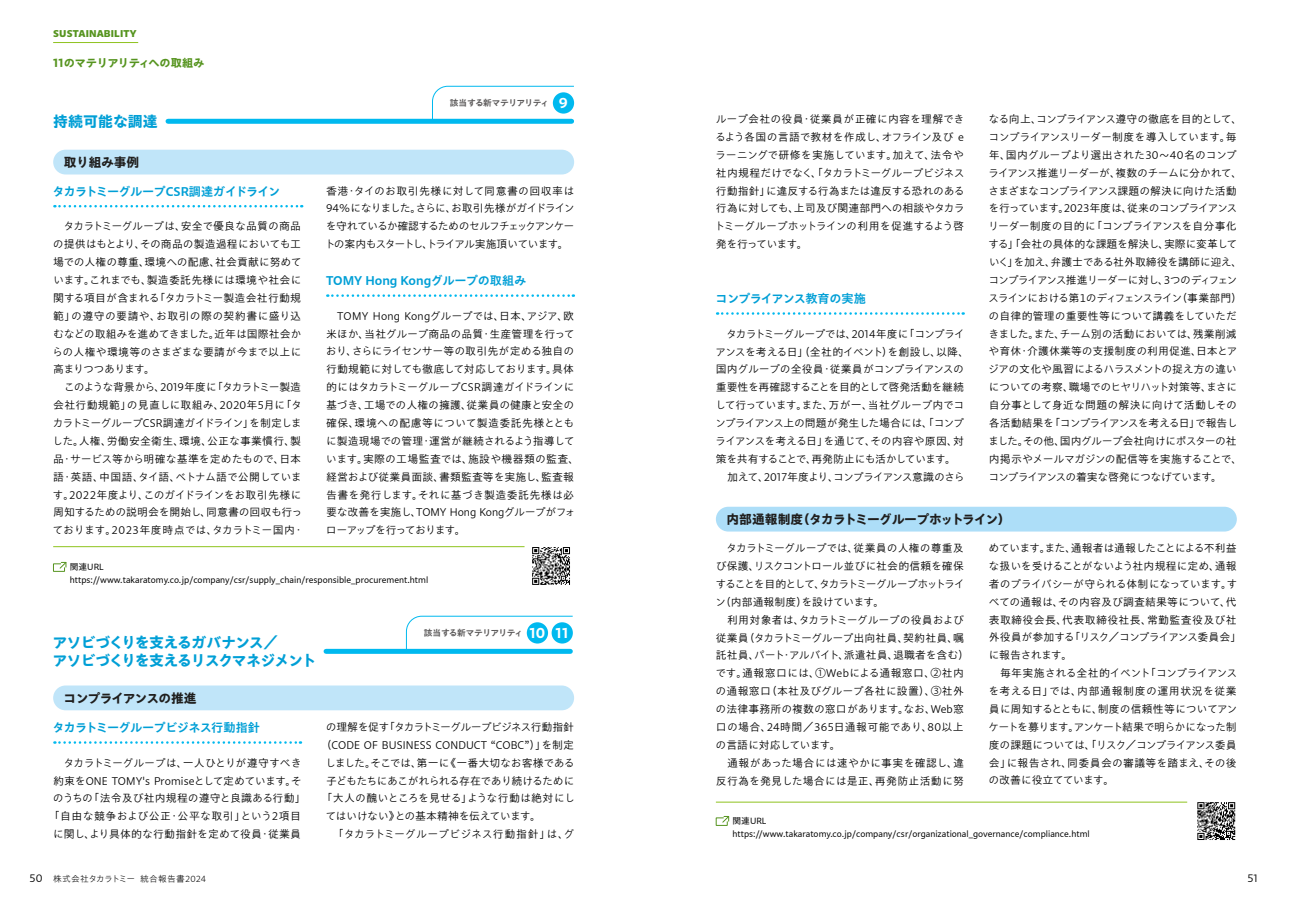
<style>
.page{position:relative;width:1290px;height:911px;background:#fff}
.page>*{position:absolute;margin:0;border:0;box-sizing:border-box;transform-origin:0 0}
.t1{font:700 expanded 15px/18.8px "P Aoto Gothic Std N";letter-spacing:-.06em;color:#009fd6}
.t2{font:700 expanded 15px "P Aoto Gothic Std N";color:#009fd6}
.t3{font:700 expanded 12.75px "P Aoto Gothic Std N";letter-spacing:-.055em;color:#1f1e1d}
.t4{font:700 12.25px "P Aoto Gothic Std N";letter-spacing:-.06em;color:#009fd6}
.t5{font:700 12.25px "P Aoto Gothic Std N";letter-spacing:-.065em;color:#009fd6}
.t6{font:700 12.25px "P Aoto Gothic Std N";letter-spacing:-.015em;color:#009fd6}
.t7{font:700 expanded 11.25px "P Aoto Gothic Std N";letter-spacing:-.025em;color:#56941f}
.t8{font:300 11.25px "Sharoa Pro";color:#000}
.t9{font:300 11px/17.9px "P Aoto Gothic Std N";letter-spacing:-.025em;color:#000;text-align:justify}
.t10{font:300 11px/17.9px "P Aoto Gothic Std N";letter-spacing:-.005em;color:#000}
.t11{font:300 11px/17.9px "P Aoto Gothic Std N";color:#000}
.t12{font:300 11px/17.9px "P Aoto Gothic Std N";letter-spacing:-.05em;color:#000}
.t13{font:300 11px "P Aoto Gothic Std N";letter-spacing:-.06em;color:#000}
.t14{font:300 11px/17.9px "P Aoto Gothic Std N";letter-spacing:.02em;color:#000;text-align:right}
.t15{font:300 11px "P Aoto Gothic Std N";letter-spacing:.01em;color:#000}
.t16{font:300 11px "P Aoto Gothic Std N";letter-spacing:-.065em;color:#000}
.t17{font:300 11px "P Aoto Gothic Std N";letter-spacing:.025em;color:#000}
.t18{font:300 11px "P Aoto Gothic Std N";letter-spacing:.015em;color:#000}
.t19{font:800 10px "Sharoa Pro";letter-spacing:.01em;color:#56941f}
.t20{font:8.75px/13.5px "P Aoto Gothic Std N";color:#000}
.t21{font:700 8.75px "P Aoto Gothic Std N";letter-spacing:-.055em;color:#595757}
.t22{font:300 expanded 8.75px "P Aoto Gothic Std N";letter-spacing:.025em;color:#000}
.s1{font-family:"Sharoa Pro";font-size:15px;color:#fff}
.s2{font-family:"Sharoa Pro";font-stretch:normal;font-size:11.25px}
</style>
<div class="page">
<div style="left:168px;top:119px;width:404px;height:5px;background:#00b9ef"></div>
<div style="left:53px;top:150px;width:521px;height:24px;background:#c0e5f9;border-radius:12px"></div>
<hr style="left:53px;top:42px;width:85px;height:1px;background:#8fc31f">
<svg style="left:53px;top:561px;width:14px;height:11px"></svg>
<hr style="left:53px;top:546px;width:471px;height:1px;background:#8fc31f">
<svg style="left:54px;top:205px;width:248px;height:2px"></svg>
<svg style="left:327px;top:294px;width:247px;height:3px"></svg>
<div style="left:326px;top:649px;width:244px;height:5px;background:#00b9ef"></div>
<div style="left:53px;top:685px;width:521px;height:25px;background:#c0e5f9;border-radius:12px"></div>
<svg style="left:54px;top:741px;width:247px;height:2px"></svg>
<svg style="left:432px;top:86px;width:142px;height:36px"></svg>
<svg style="left:406px;top:615px;width:167px;height:37px"></svg>
<div style="left:552px;top:622px;width:21px;height:21px;background:#00b9ef;border-radius:50%"></div>
<div style="left:716px;top:507px;width:521px;height:24px;background:#addef8;border-radius:12px"></div>
<svg style="left:717px;top:312px;width:247px;height:3px"></svg>
<svg style="left:715px;top:816px;width:14px;height:10px"></svg>
<hr style="left:716px;top:801px;width:471px;height:1px;background:#8fc31f">
<svg style="left:532px;top:547px;width:38px;height:38px"></svg>
<svg style="left:1197px;top:802px;width:38px;height:38px"></svg>
<p class="t19" style="left:53px;top:25px;width:85px">SUSTAINABILITY</p>
<p class="t7" style="left:53px;top:56px;width:153px">11のマテリアリティへの取組み</p>
<h1 class="t2" style="left:53px;top:113px;width:106px">持続可能な調達</h1>
<p class="t3" style="left:64px;top:155px;width:77px">取り組み事例</p>
<p class="t21" style="left:450px;top:98px;width:120px">該当する新マテリアリティ <span class="s1">9</span></p>
<p class="t5" style="left:53px;top:184px;width:229px">タカラトミーグループCSR調達ガイドライン</p>
<p class="t9" style="left:325px;top:182px;width:252px">香港・タイのお取引先様に対して同意書の回収率は94%になりました。さらに、お取引先様がガイドラインを守れているか確認するためのセルフチェックアンケートの案内もスタートし、トライアル実施頂いています。</p>
<p class="t9" style="left:52px;top:218px;width:251px;text-indent:11px">タカラトミーグループは、安全で優良な品質の商品の提供はもとより、その商品の製造過程においても工場での人権の尊重、環境への配慮、社会貢献に努めています。これまでも、製造委託先様には環境や社会に関する項目が含まれる「タカラトミー製造会社行動規範」の遵守の要請や、お取引の際の契約書に盛り込むなどの取組みを進めてきました。近年は国際社会からの人権や環境等のさまざまな要請が今まで以上に高まりつつあります。</p>
<p class="t9" style="left:52px;top:379px;width:253px;text-align:left;text-indent:12px">このような背景から、2019年度に「タカラトミー製造会社行動規範」の見直しに取組み、2020年5月に「タカラトミーグループCSR調達ガイドライン」を制定しました。人権、労働安全衛生、環境、公正な事業慣行、製品・サービス等から明確な基準を定めたもので、日本語・英語、中国語、タイ語、ベトナム語で公開しています。2022年度より、このガイドラインをお取引先様に周知するための説明会を開始し、同意書の回収も行っております。2023年度時点では、タカラトミー国内・</p>
<p class="t6" style="left:326px;top:274px;width:202px">TOMY Hong Kongグループの取組み</p>
<p class="t10" style="left:326px;top:307px;width:255px;text-indent:11px">TOMY Hong Kongグループでは、日本、アジア、欧米ほか、当社グループ商品の品質・生産管理を行っており、さらにライセンサー等の取引先が定める独自の行動規範に対しても徹底して対応しております。具体的にはタカラトミーグループCSR調達ガイドラインに基づき、工場での人権の擁護、従業員の健康と安全の確保、環境への配慮等について製造委託先様とともに製造現場での管理・運営が継続されるよう指導しています。実際の工場監査では、施設や機器類の監査、経営および従業員面談、書類監査等を実施し、監査報告書を発行します。それに基づき製造委託先様は必要な改善を実施し、TOMY Hong Kongグループがフォローアップを行っております。</p>
<p class="t20" style="left:70px;top:560px;width:360px">関連URL https://www.takaratomy.co.jp/company/csr/supply_chain/responsible_procurement.html</p>
<h1 class="t1" style="left:53px;top:633px;width:265px">アソビづくりを支えるガバナンス／<br>アソビづくりを支えるリスクマネジメント</h1>
<p class="t3" style="left:64px;top:691px;width:135px">コンプライアンスの推進</p>
<p class="t21" style="left:424px;top:628px;width:146px">該当する新マテリアリティ <span class="s1">10 11</span></p>
<p class="t4" style="left:53px;top:720px;width:209px">タカラトミーグループビジネス行動指針</p>
<p class="t16" style="left:326px;top:719px;width:250px">の理解を促す「タカラトミーグループビジネス行動指針</p>
<p class="t15" style="left:321px;top:737px;width:255px">（CODE OF BUSINESS CONDUCT “COBC”）」を制定</p>
<p class="t9" style="left:325px;top:754px;width:251px">しました。そこでは、第一に《一番大切なお客様である</p>
<p class="t13" style="left:326px;top:773px;width:250px">子どもたちにあこがれられる存在であり続けるために</p>
<p class="t18" style="left:321px;top:791px;width:255px">「大人の醜いところを見せる」ような行動は絶対にし</p>
<p class="t9" style="left:325px;top:808px;width:217px">てはいけない》との基本精神を伝えています。</p>
<p class="t9" style="left:333px;top:826px;width:243px">「タカラトミーグループビジネス行動指針」は、グ</p>
<p class="t9" style="left:64px;top:754px;width:239px">タカラトミーグループは、一人ひとりが遵守すべき</p>
<p class="t11" style="left:53px;top:772px;width:250px">約束をONE TOMY's Promiseとして定めています。そ</p>
<p class="t11" style="left:53px;top:790px;width:254px">のうちの「法令及び社内規程の遵守と良識ある行動」</p>
<p class="t17" style="left:49px;top:808px;width:254px">「自由な競争および公正・公平な取引」という２項目</p>
<p class="t11" style="left:53px;top:826px;width:250px">に関し、より具体的な行動指針を定めて役員・従業員</p>
<p class="t9" style="left:714px;top:111px;width:252px">ループ会社の役員・従業員が正確に内容を理解できるよう各国の言語で教材を作成し、オフライン及び eラーニングで研修を実施しています。加えて、法令や社内規程だけでなく、「タカラトミーグループビジネス行動指針」に違反する行為または違反する恐れのある行為に対しても、上司及び関連部門への相談やタカラトミーグループホットラインの利用を促進するよう啓発を行っています。</p>
<p class="t9" style="left:988px;top:111px;width:256px;text-align:left">なる向上、コンプライアンス遵守の徹底を目的として、コンプライアンスリーダー制度を導入しています。毎年、国内グループより選出された30～40名のコンプライアンス推進リーダーが、複数のチームに分かれて、さまざまなコンプライアンス課題の解決に向けた活動を行っています。2023年度は、従来のコンプライアンスリーダー制度の目的に「コンプライアンスを自分事化する」「会社の具体的な課題を解決し、実際に変革していく」を加え、弁護士である社外取締役を講師に迎え、コンプライアンス推進リーダーに対し、３つのディフェンスラインにおける第１のディフェンスライン（事業部門）の自律的管理の重要性等について講義をしていただきました。また、チーム別の活動においては、残業削減や育休・介護休業等の支援制度の利用促進、日本とアジアの文化や風習によるハラスメントの捉え方の違いについての考察、職場でのヒヤリハット対策等、まさに自分事として身近な問題の解決に向けて活動しその各活動結果を「コンプライアンスを考える日」で報告しました。その他、国内グループ会社向けにポスターの社内掲示やメールマガジンの配信等を実施することで、コンプライアンスの着実な啓発につなげています。</p>
<p class="t4" style="left:716px;top:291px;width:152px">コンプライアンス教育の実施</p>
<p class="t12" style="left:715px;top:325px;width:256px;text-indent:11px">タカラトミーグループでは、2014年度に「コンプライアンスを考える日」（全社的イベント）を創設し、以降、国内グループの全役員・従業員がコンプライアンスの重要性を再確認することを目的として啓発活動を継続して行っています。また、万が一、当社グループ内でコンプライアンス上の問題が発生した場合には、「コンプライアンスを考える日」を通じて、その内容や原因、対策を共有することで、再発防止にも活かしています。</p>
<p class="t13" style="left:727px;top:469px;width:239px">加えて、2017年度より、コンプライアンス意識のさら</p>
<p class="t3" style="left:726px;top:512px;width:285px">内部通報制度（タカラトミーグループホットライン）</p>
<p class="t9" style="left:715px;top:540px;width:251px;text-indent:11px">タカラトミーグループでは、従業員の人権の尊重及び保護、リスクコントロール並びに社会的信頼を確保することを目的として、タカラトミーグループホットライン（内部通報制度）を設けています。</p>
<p class="t11" style="left:715px;top:611px;width:255px;text-indent:12px">利用対象者は、タカラトミーグループの役員および従業員（タカラトミーグループ出向社員、契約社員、嘱託社員、パート・アルバイト、派遣社員、退職者を含む）です。通報窓口には、①Webによる通報窓口、②社内の通報窓口（本社及びグループ各社に設置）、③社外の法律事務所の複数の窓口があります。なお、Web窓口の場合、24時間／365日通報可能であり、80以上の言語に対応しています。</p>
<p class="t14" style="left:716px;top:754px;width:250px">通報があった場合には速やかに事実を確認し、違反行為を発見した場合には是正、再発防止活動に努</p>
<p class="t9" style="left:988px;top:540px;width:254px;text-align:left">めています。また、通報者は通報したことによる不利益な扱いを受けることがないよう社内規程に定め、通報者のプライバシーが守られる体制になっています。すべての通報は、その内容及び調査結果等について、代表取締役会長、代表取締役社長、常勤監査役及び社外役員が参加する「リスク／コンプライアンス委員会」に報告されます。</p>
<p class="t9" style="left:988px;top:665px;width:251px;text-indent:12px">毎年実施される全社的イベント「コンプライアンスを考える日」では、内部通報制度の運用状況を従業員に周知するとともに、制度の信頼性等についてアンケートを募ります。アンケート結果で明らかになった制度の課題については、「リスク／コンプライアンス委員会」に報告され、同委員会の審議等を踏まえ、その後の改善に役立てています。</p>
<p class="t20" style="left:732px;top:814px;width:359px">関連URL https://www.takaratomy.co.jp/company/csr/organizational_governance/compliance.html</p>
<p class="t22" style="left:30px;top:872px;width:178px"><span class="s2">50</span> 株式会社タカラトミー 統合報告書2024</p>
<p class="t8" style="left:1247px;top:868px;width:12px">51</p>
</div>
